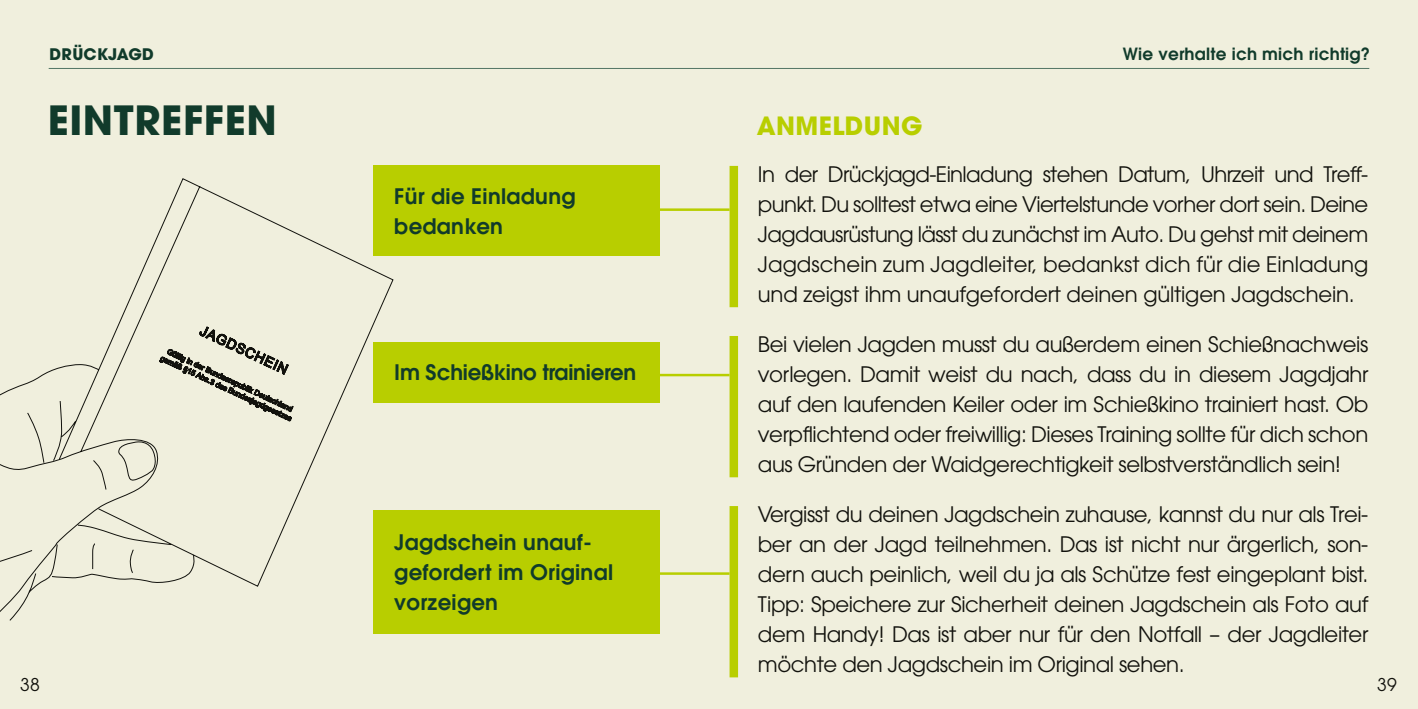
<style>
.page{position:relative;width:1418px;height:709px;background:#fff}
.page>*{position:absolute;margin:0;border:0;box-sizing:border-box;transform-origin:0 0}
.Kapitel_Headline_16{font:700 40px "ITC Avant Gardefor FRA";letter-spacing:.015em;color:#113b2b}
.Unterkapitel_Headlin{font:700 25px "ITC Avant Gardefor FRA";letter-spacing:.015em;color:#b8ce00}
.Fließtext_mit_Absatz{font:21.25px/30px "ITC Avant Gardefor FRA";letter-spacing:-.02em;color:#12120d;text-align:justify}
.Textaushänger{font:600 21.25px/30px "ITC Avant Gardefor FRA";letter-spacing:.015em;color:#113b2b}
.Textaushänger-2{font:600 21.25px "ITC Avant Gardefor FRA";letter-spacing:-.01em;color:#113b2b}
.t1{font:17.5px "ITC Avant Gardefor FRA";color:#12120d}
.t2{font:600 16.75px "ITC Avant Gardefor FRA";letter-spacing:.015em;color:#113b2b}
.t3{font:700 15.75px "ITC Avant Gardefor FRA";letter-spacing:.015em;color:#113b2b}
</style>
<div class="page">
<div style="left:0;top:0;width:1417px;height:709px;background:#f0efdd"></div>
<hr style="left:49px;top:68px;width:1320px;height:1px;background:#537564">
<div style="left:373px;top:166px;width:286px;height:90px;background:#b8ce00"></div>
<div style="left:373px;top:342px;width:286px;height:61px;background:#b8ce00"></div>
<div style="left:373px;top:510px;width:286px;height:124px;background:#b8ce00"></div>
<hr style="left:657px;top:208px;width:72px;height:3px;background:#b8ce00">
<hr style="left:657px;top:374px;width:72px;height:2px;background:#b8ce00">
<hr style="left:657px;top:572px;width:72px;height:3px;background:#b8ce00">
<div style="left:729px;top:166px;width:9px;height:141px;background:#b8ce00"></div>
<div style="left:729px;top:336px;width:9px;height:141px;background:#b8ce00"></div>
<div style="left:729px;top:506px;width:9px;height:171px;background:#b8ce00"></div>
<svg style="left:0;top:178px;width:394px;height:443px"></svg>
<p class="t3" style="left:50px;top:44px;width:106px">DRÜCKJAGD</p>
<p class="t2" style="left:1122px;top:43px;width:249px">Wie verhalte ich mich richtig?</p>
<p class="Kapitel_Headline_16" style="left:48px;top:93px;width:230px">EINTREFFEN</p>
<p class="Unterkapitel_Headlin" style="left:756px;top:109px;width:167px">ANMELDUNG</p>
<p class="Fließtext_mit_Absatz" style="left:758px;top:159px;width:612px">In der Drückjagd-Einladung stehen Datum, Uhrzeit und Treff&shy;punkt. Du solltest etwa eine Viertelstunde vorher dort sein. Deine Jagdausrüstung lässt du zunächst im Auto. Du gehst mit deinem Jagdschein zum Jagdleiter, bedankst dich für die Einladung und zeigst ihm unaufgefordert deinen gültigen Jagdschein.</p>
<p class="Fließtext_mit_Absatz" style="left:758px;top:329px;width:612px">Bei vielen Jagden musst du außerdem einen Schießnachweis vorlegen. Damit weist du nach, dass du in diesem Jagdjahr auf den laufenden Keiler oder im Schießkino trainiert hast. Ob verpflichtend oder freiwillig: Dieses Training sollte für dich schon aus Gründen der Waidgerechtigkeit selbstverständlich sein!</p>
<p class="Fließtext_mit_Absatz" style="left:758px;top:499px;width:612px;text-align:left">Vergisst du deinen Jagdschein zuhause, kannst du nur als Trei&shy;ber an der Jagd teilnehmen. Das ist nicht nur ärgerlich, son&shy;dern auch peinlich, weil du ja als Schütze fest eingeplant bist.<br>Tipp: Speichere zur Sicherheit deinen Jagdschein als Foto auf dem Handy! Das ist aber nur für den Notfall – der Jagdleiter möchte den Jagdschein im Original sehen.</p>
<p class="Textaushänger" style="left:394px;top:181px;width:183px">Für die Einladung bedanken</p>
<p class="Textaushänger-2" style="left:394px;top:359px;width:243px">Im Schießkino trainieren</p>
<p class="Textaushänger" style="left:394px;top:527px;width:220px">Jagdschein unauf&shy;gefordert im Original vorzeigen</p>
<p class="t1" style="left:20px;top:673px;width:21px">38</p>
<p class="t1" style="left:1377px;top:673px;width:21px">39</p>
</div>
